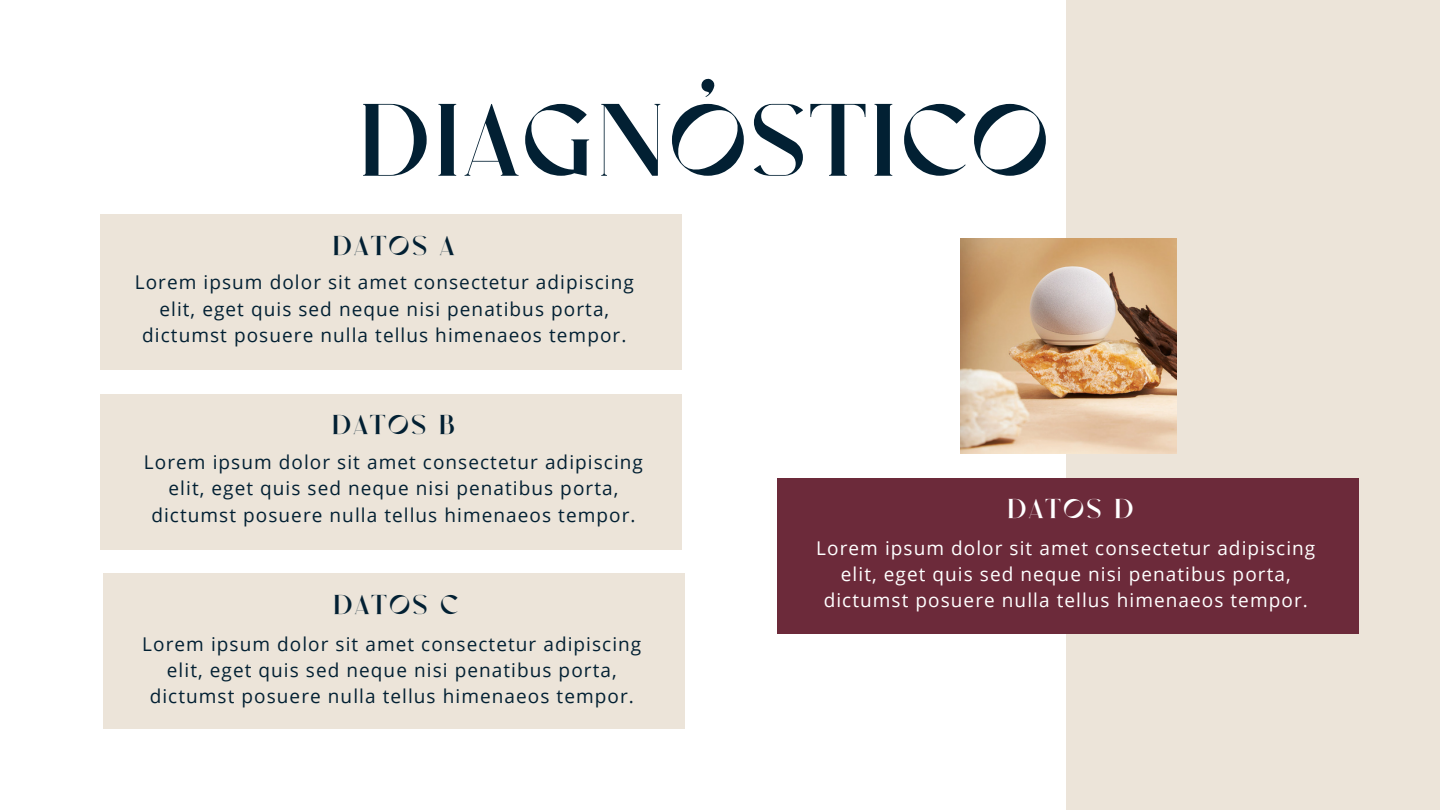
<style>
.page{position:relative;width:1440px;height:810px;background:#fff}
.page>*{position:absolute;margin:0;border:0;box-sizing:border-box;transform-origin:0 0}
.t1{font:102.1px "Peckish";color:#022033}
.t2{font:27.3px "Peckish";letter-spacing:.055em;color:#022033}
.t3{font:27.3px "Peckish";letter-spacing:.055em;color:#fff}
.t4{font:19px/26.2px "Open Sans";letter-spacing:.055em;color:#022033;text-align:center}
.t5{font:19px/26.2px "Open Sans";letter-spacing:.055em;color:#fff;text-align:center}
</style>
<div class="page">
<div style="left:101px;top:214px;width:581px;height:156px;background:#ece4d9"></div>
<div style="left:101px;top:394px;width:581px;height:155px;background:#ece4d9"></div>
<div style="left:1066px;top:0;width:374px;height:810px;background:#ece4d9"></div>
<div style="left:777px;top:478px;width:582px;height:155px;background:#6c2a3a"></div>
<div style="left:103px;top:574px;width:581px;height:155px;background:#ece4d9"></div>
<img style="left:960px;top:238px;width:216px;height:216px">
<h2 class="t1" style="left:356px;top:87px;width:696px">DIAGNÓSTICO</h2>
<p class="t2" style="left:332px;top:231px;width:124px">DATOS A</p>
<p class="t4" style="left:135px;top:269px;width:501px">Lorem ipsum dolor sit amet consectetur adipiscing elit, eget quis sed neque nisi penatibus porta, dictumst posuere nulla tellus himenaeos tempor.</p>
<h2 class="t2" style="left:331px;top:411px;width:126px">DATOS B</h2>
<p class="t4" style="left:144px;top:449px;width:501px">Lorem ipsum dolor sit amet consectetur adipiscing elit, eget quis sed neque nisi penatibus porta, dictumst posuere nulla tellus himenaeos tempor.</p>
<h2 class="t3" style="left:1007px;top:495px;width:129px">DATOS D</h2>
<p class="t5" style="left:816px;top:534px;width:501px">Lorem ipsum dolor sit amet consectetur adipiscing elit, eget quis sed neque nisi penatibus porta,</p>
<h2 class="t2" style="left:333px;top:590px;width:127px">DATOS C</h2>
<p class="t5" style="left:824px;top:587px;width:486px">dictumst posuere nulla tellus himenaeos tempor.</p>
<p class="t4" style="left:142px;top:630px;width:501px">Lorem ipsum dolor sit amet consectetur adipiscing elit, eget quis sed neque nisi penatibus porta, dictumst posuere nulla tellus himenaeos tempor.</p>
</div>
